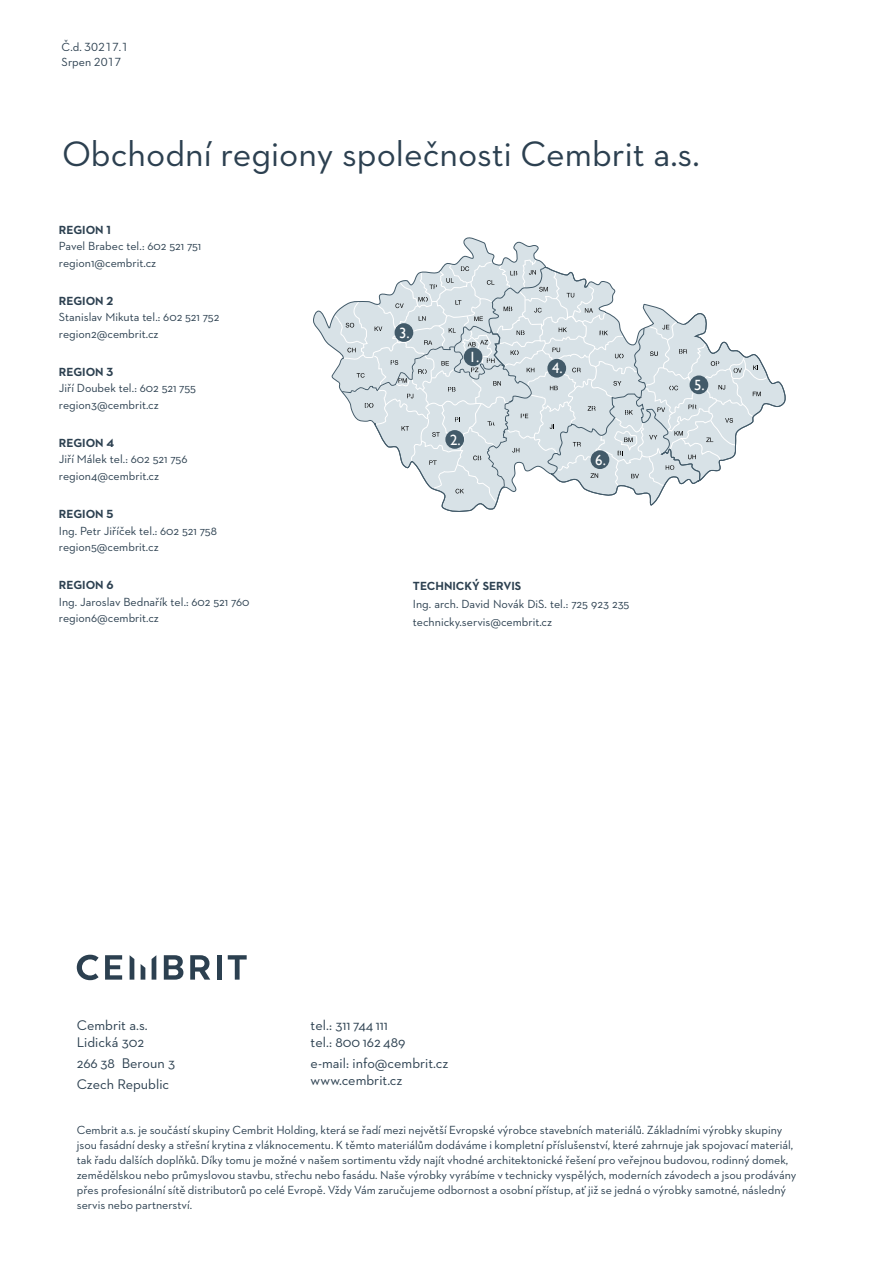
<style>
.page{position:relative;width:893px;height:1263px;background:#fff}
.page>*{position:absolute;margin:0;border:0;box-sizing:border-box;transform-origin:0 0}
.t1{font:36px "Neutraface 2 Text";color:#2c4050}
.t2{font:14.85px "Gill Sans";color:#fff}
.t3{font:14.25px/17.1px "Neutraface 2 Text";color:#2c4050}
.t4{font:12px/16.5px "Neutraface 2 Text";color:#2c4050}
.t5{font:700 12px "Neutraface 2 Text";color:#2c4050}
</style>
<div class="page">
<svg style="left:313px;top:237px;width:473px;height:275px"></svg>
<div style="left:464px;top:347px;width:18px;height:19px;background:#425a69;border-radius:50%"></div>
<div style="left:445px;top:430px;width:19px;height:19px;background:#425a69;border-radius:50%"></div>
<div style="left:395px;top:323px;width:18px;height:19px;background:#425a69;border-radius:50%"></div>
<div style="left:547px;top:359px;width:19px;height:19px;background:#425a69;border-radius:50%"></div>
<div style="left:690px;top:375px;width:18px;height:19px;background:#425a69;border-radius:50%"></div>
<div style="left:591px;top:450px;width:18px;height:19px;background:#425a69;border-radius:50%"></div>
<svg style="left:77px;top:955px;width:22px;height:25px"></svg>
<svg style="left:105px;top:955px;width:17px;height:25px"></svg>
<svg style="left:164px;top:955px;width:19px;height:25px"></svg>
<svg style="left:190px;top:955px;width:20px;height:25px"></svg>
<hr style="left:217px;top:955px;width:4px;height:25px;background:#2c4050">
<svg style="left:228px;top:955px;width:19px;height:25px"></svg>
<svg style="left:130px;top:955px;width:4px;height:25px"></svg>
<svg style="left:141px;top:964px;width:4px;height:16px"></svg>
<svg style="left:152px;top:955px;width:4px;height:25px"></svg>
<p class="t4" style="left:62px;top:39px;width:68px;line-height:15px">Č.d. 30217.1<br>Srpen 2017</p>
<h1 class="t1" style="left:62px;top:131px;width:639px">Obchodní regiony společnosti Cembrit a.s.</h1>
<p class="t5" style="left:59px;top:222px;width:53px">REGION 1</p>
<p class="t4" style="left:59px;top:238px;width:144px">Pavel Brabec tel.: 602 521 751 region1@cembrit.cz</p>
<p class="t5" style="left:59px;top:293px;width:56px">REGION 2</p>
<p class="t4" style="left:59px;top:309px;width:162px">Stanislav Mikuta tel.: 602 521 752 region2@cembrit.cz</p>
<p class="t5" style="left:59px;top:364px;width:56px">REGION 3</p>
<p class="t4" style="left:59px;top:380px;width:139px">Jiří Doubek tel.: 602 521 755 region3@cembrit.cz</p>
<p class="t5" style="left:59px;top:435px;width:57px">REGION 4</p>
<p class="t4" style="left:59px;top:451px;width:130px">Jiří Málek tel.: 602 521 756 region4@cembrit.cz</p>
<p class="t5" style="left:59px;top:506px;width:56px">REGION 5</p>
<p class="t4" style="left:59px;top:522px;width:160px">Ing. Petr Jiříček tel.: 602 521 758 region5@cembrit.cz</p>
<p class="t5" style="left:59px;top:577px;width:56px">REGION 6</p>
<p class="t4" style="left:59px;top:593px;width:192px">Ing. Jaroslav Bednařík tel.: 602 521 760 region6@cembrit.cz</p>
<p class="t2" style="left:399px;top:324px;width:12px">3.</p>
<p class="t2" style="left:469px;top:348px;width:12px">1.</p>
<p class="t2" style="left:450px;top:431px;width:12px">2.</p>
<p class="t2" style="left:552px;top:360px;width:12px">4.</p>
<p class="t2" style="left:595px;top:451px;width:12px">6.</p>
<p class="t5" style="left:413px;top:578px;width:110px">TECHNICKÝ SERVIS</p>
<p class="t4" style="left:413px;top:595px;width:218px;line-height:17.7px">Ing. arch. David Novák DiS. tel.: 725 923 235 technicky.servis@cembrit.cz</p>
<p class="t2" style="left:694px;top:376px;width:12px">5.</p>
<p class="t3" style="left:77px;top:1016px;width:72px">Cembrit a.s.<br>Lidická 302</p>
<p class="t3" style="left:77px;top:1052px;width:100px;line-height:21.3px">266 38 Beroun 3<br>Czech Republic</p>
<p class="t3" style="left:311px;top:1016px;width:96px">tel.: 311 744 111 tel.: 800 162 489</p>
<p class="t3" style="left:311px;top:1054px;width:139px">e-mail: info@cembrit.cz www.cembrit.cz</p>
<p class="t4" style="left:77px;top:1122px;width:721px;line-height:15px">Cembrit a.s. je součástí skupiny Cembrit Holding, která se řadí mezi největší Evropské výrobce stavebních materiálů. Základními výrobky skupiny jsou fasádní desky a střešní krytina z vláknocementu. K těmto materiálům dodáváme i kompletní příslušenství, které zahrnuje jak spojovací materiál, tak řadu dalších doplňků. Díky tomu je možné v našem sortimentu vždy najít vhodné architektonické řešení pro veřejnou budovou, rodinný domek, zemědělskou nebo průmyslovou stavbu, střechu nebo fasádu. Naše výrobky vyrábíme v technicky vyspělých, moderních závodech a jsou prodávány přes profesionální sítě distributorů po celé Evropě. Vždy Vám zaručujeme odbornost a osobní přístup, ať již se jedná o výrobky samotné, následný servis nebo partnerství.</p>
</div>
